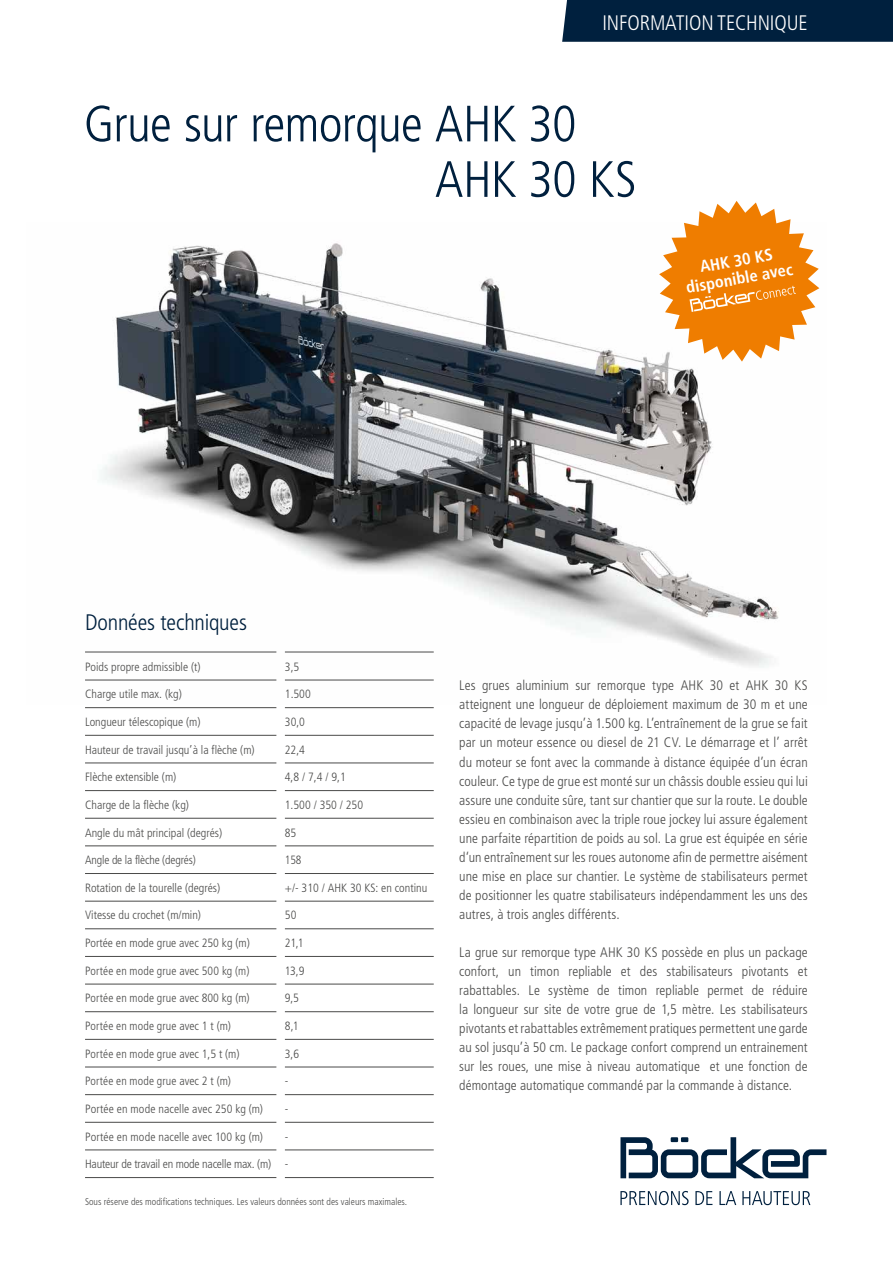
<style>
.page{position:relative;width:893px;height:1263px;background:#fff}
.page>*{position:absolute;margin:0;border:0;box-sizing:border-box;transform-origin:0 0}
.t1{font:300 condensed 51px/55.5px "Frutiger LT Pro";letter-spacing:-.015em;color:#00203e}
.t2{font:300 condensed 22.5px "Frutiger LT Pro";letter-spacing:-.005em;color:#00203e}
.t3{font:300 condensed 21px "Frutiger LT Pro";letter-spacing:-.005em;color:#fff}
.t4{font:700 condensed 16.5px/18px "Frutiger LT Pro";color:#fff;text-align:center}
.t5{font:300 condensed 13.8px/19px "Frutiger LT Pro";letter-spacing:.005em;color:#4a4a49;text-align:justify}
.t6{font:300 condensed 12px "Frutiger LT Pro";color:#4a4a49}
.t7{font:300 condensed 9.75px "Frutiger LT Pro";color:#4a4a49}
</style>
<div class="page">
<img style="left:85px;top:243px;width:735px;height:438px">
<div style="left:562px;top:0;width:331px;height:42px;background:#00203e"></div>
<hr style="left:85px;top:652px;width:191px;height:1px;background:#4a4a49">
<hr style="left:285px;top:652px;width:149px;height:1px;background:#4a4a49">
<hr style="left:85px;top:680px;width:191px;height:1px;background:#4a4a49">
<hr style="left:285px;top:680px;width:149px;height:1px;background:#4a4a49">
<hr style="left:85px;top:707px;width:191px;height:1px;background:#4a4a49">
<hr style="left:85px;top:735px;width:191px;height:1px;background:#4a4a49">
<hr style="left:85px;top:762px;width:191px;height:1px;background:#4a4a49">
<hr style="left:85px;top:790px;width:191px;height:1px;background:#4a4a49">
<hr style="left:85px;top:818px;width:191px;height:1px;background:#4a4a49">
<hr style="left:85px;top:845px;width:191px;height:1px;background:#4a4a49">
<hr style="left:85px;top:873px;width:191px;height:1px;background:#4a4a49">
<hr style="left:85px;top:901px;width:191px;height:1px;background:#4a4a49">
<hr style="left:85px;top:928px;width:191px;height:1px;background:#4a4a49">
<hr style="left:85px;top:956px;width:191px;height:1px;background:#4a4a49">
<hr style="left:85px;top:984px;width:191px;height:1px;background:#4a4a49">
<hr style="left:85px;top:1011px;width:191px;height:1px;background:#4a4a49">
<hr style="left:85px;top:1039px;width:191px;height:1px;background:#4a4a49">
<hr style="left:85px;top:1066px;width:191px;height:1px;background:#4a4a49">
<hr style="left:85px;top:1094px;width:191px;height:1px;background:#4a4a49">
<hr style="left:85px;top:1122px;width:191px;height:1px;background:#4a4a49">
<hr style="left:85px;top:1149px;width:191px;height:1px;background:#4a4a49">
<hr style="left:85px;top:1177px;width:191px;height:1px;background:#4a4a49">
<hr style="left:285px;top:707px;width:149px;height:1px;background:#4a4a49">
<hr style="left:285px;top:735px;width:149px;height:1px;background:#4a4a49">
<hr style="left:285px;top:762px;width:149px;height:1px;background:#4a4a49">
<hr style="left:285px;top:790px;width:149px;height:1px;background:#4a4a49">
<hr style="left:285px;top:818px;width:149px;height:1px;background:#4a4a49">
<hr style="left:285px;top:845px;width:149px;height:1px;background:#4a4a49">
<hr style="left:285px;top:873px;width:149px;height:1px;background:#4a4a49">
<hr style="left:285px;top:901px;width:149px;height:1px;background:#4a4a49">
<hr style="left:285px;top:928px;width:149px;height:1px;background:#4a4a49">
<hr style="left:285px;top:956px;width:149px;height:1px;background:#4a4a49">
<hr style="left:285px;top:984px;width:149px;height:1px;background:#4a4a49">
<hr style="left:285px;top:1011px;width:149px;height:1px;background:#4a4a49">
<hr style="left:285px;top:1039px;width:149px;height:1px;background:#4a4a49">
<hr style="left:285px;top:1066px;width:149px;height:1px;background:#4a4a49">
<hr style="left:285px;top:1094px;width:149px;height:1px;background:#4a4a49">
<hr style="left:285px;top:1122px;width:149px;height:1px;background:#4a4a49">
<hr style="left:285px;top:1149px;width:149px;height:1px;background:#4a4a49">
<hr style="left:285px;top:1177px;width:149px;height:1px;background:#4a4a49">
<svg style="left:620px;top:1137px;width:206px;height:41px"></svg>
<svg style="left:620px;top:1191px;width:69px;height:14px"></svg>
<svg style="left:695px;top:1191px;width:17px;height:14px"></svg>
<svg style="left:719px;top:1191px;width:17px;height:14px"></svg>
<svg style="left:742px;top:1191px;width:68px;height:14px"></svg>
<svg style="left:659px;top:201px;width:160px;height:161px"></svg>
<h3 class="t3" style="left:602px;top:11px;width:207px">INFORMATION TECHNIQUE</h3>
<h1 class="t1" style="left:435px;top:97px;width:203px;text-indent:-351px">Grue sur remorque AHK 30<br>AHK 30 KS</h1>
<p class="t4" style="left:681px;top:261px;width:110px;rotate:-10deg">AHK 30 KS disponible avec</p>
<h2 class="t2" style="left:85px;top:609px;width:163px">Données techniques</h2>
<p class="t6" style="left:85px;top:659px;width:117px">Poids propre admissible (t)</p>
<p class="t6" style="left:285px;top:659px;width:16px">3,5</p>
<p class="t6" style="left:85px;top:687px;width:98px">Charge utile max. (kg)</p>
<p class="t6" style="left:285px;top:687px;width:27px">1.500</p>
<p class="t6" style="left:85px;top:715px;width:117px">Longueur télescopique (m)</p>
<p class="t6" style="left:285px;top:715px;width:22px">30,0</p>
<p class="t6" style="left:85px;top:743px;width:171px">Hauteur de travail jusqu’à la flèche (m)</p>
<p class="t6" style="left:285px;top:743px;width:22px">22,4</p>
<p class="t6" style="left:85px;top:770px;width:93px">Flèche extensible (m)</p>
<p class="t6" style="left:285px;top:770px;width:62px">4,8 / 7,4 / 9,1</p>
<p class="t6" style="left:85px;top:798px;width:105px">Charge de la flèche (kg)</p>
<p class="t6" style="left:285px;top:798px;width:80px">1.500 / 350 / 250</p>
<p class="t6" style="left:85px;top:825px;width:139px">Angle du mât principal (degrés)</p>
<p class="t6" style="left:285px;top:825px;width:13px">85</p>
<p class="t6" style="left:85px;top:853px;width:112px">Angle de la flèche (degrés)</p>
<p class="t6" style="left:285px;top:853px;width:18px">158</p>
<p class="t6" style="left:85px;top:881px;width:137px">Rotation de la tourelle (degrés)</p>
<p class="t6" style="left:285px;top:881px;width:144px">+/- 310 / AHK 30 KS: en continu</p>
<p class="t6" style="left:85px;top:908px;width:118px">Vitesse du crochet (m/min)</p>
<p class="t6" style="left:285px;top:908px;width:13px">50</p>
<p class="t6" style="left:85px;top:936px;width:166px">Portée en mode grue avec 250 kg (m)</p>
<p class="t6" style="left:285px;top:936px;width:20px">21,1</p>
<p class="t6" style="left:85px;top:964px;width:166px">Portée en mode grue avec 500 kg (m)</p>
<p class="t6" style="left:285px;top:964px;width:21px">13,9</p>
<p class="t6" style="left:85px;top:991px;width:166px">Portée en mode grue avec 800 kg (m)</p>
<p class="t6" style="left:285px;top:991px;width:16px">9,5</p>
<p class="t6" style="left:85px;top:1019px;width:147px">Portée en mode grue avec 1 t (m)</p>
<p class="t6" style="left:285px;top:1019px;width:15px">8,1</p>
<p class="t6" style="left:85px;top:1047px;width:156px">Portée en mode grue avec 1,5 t (m)</p>
<p class="t6" style="left:285px;top:1047px;width:16px">3,6</p>
<p class="t6" style="left:85px;top:1074px;width:147px">Portée en mode grue avec 2 t (m)</p>
<p class="t6" style="left:285px;top:1074px;width:5px">-</p>
<p class="t6" style="left:85px;top:1102px;width:180px">Portée en mode nacelle avec 250 kg (m)</p>
<p class="t6" style="left:285px;top:1102px;width:5px">-</p>
<p class="t6" style="left:85px;top:1129px;width:179px">Portée en mode nacelle avec 100 kg (m)</p>
<p class="t6" style="left:285px;top:1129px;width:5px">-</p>
<p class="t6" style="left:85px;top:1157px;width:205px">Hauteur de travail en mode nacelle max. (m) -</p>
<p class="t7" style="left:85px;top:1196px;width:324px">Sous réserve des modifications techniques. Les valeurs données sont des valeurs maximales.</p>
<p class="t5" style="left:459px;top:676px;width:350px">Les grues aluminium sur remorque type AHK 30 et AHK 30 KS atteignent une longueur de déploiement maximum de 30 m et une capacité de levage jusqu’à 1.500 kg. L’entraînement de la grue se fait par un moteur essence ou diesel de 21 CV. Le démarrage et l’ arrêt du moteur se font avec la commande à distance équipée d’un écran couleur. Ce type de grue est monté sur un châssis double essieu qui lui assure une conduite sûre, tant sur chantier que sur la route. Le double essieu en combinaison avec la triple roue jockey lui assure également une parfaite répartition de poids au sol. La grue est équipée en série d‘un entraînement sur les roues autonome afin de permettre aisément une mise en place sur chantier. Le système de stabilisateurs permet de positionner les quatre stabilisateurs indépendamment les uns des autres, à trois angles différents.</p>
<p class="t5" style="left:459px;top:943px;width:350px">La grue sur remorque type AHK 30 KS possède en plus un package confort, un timon repliable et des stabilisateurs pivotants et rabattables. Le système de timon repliable permet de réduire la longueur sur site de votre grue de 1,5 mètre. Les stabilisateurs pivotants et rabattables extrêmement pratiques permettent une garde au sol jusqu’à 50 cm. Le package confort comprend un entrainement sur les roues, une mise à niveau automatique et une fonction de démontage automatique commandé par la commande à distance.</p>
</div>
